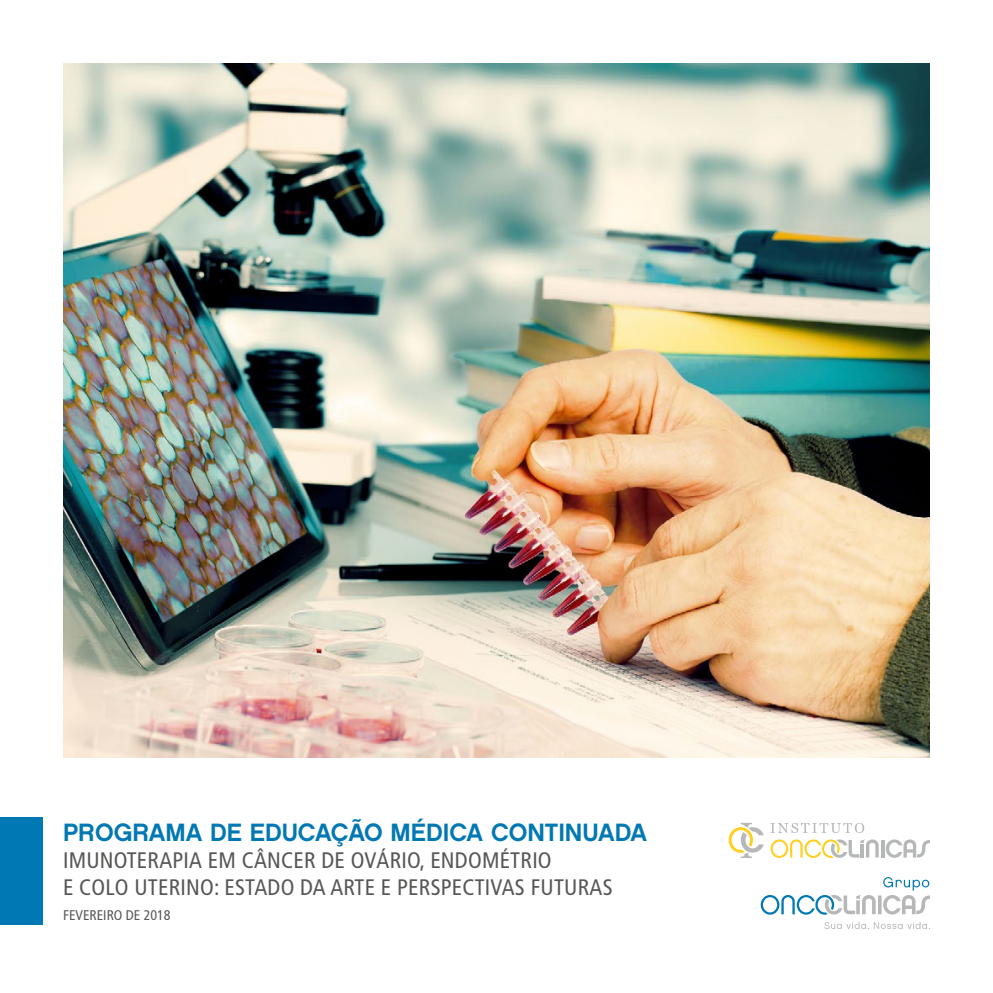
<style>
.page{position:relative;width:993px;height:993px;background:#fff}
.page>*{position:absolute;margin:0;border:0;box-sizing:border-box;transform-origin:0 0}
.t1{font:25.03px "Chalet New York Nineteen Eighty";color:#0078b3}
.t2{font:condensed 22.4px/26.9px "Frutiger";letter-spacing:.01em;color:#575756}
.t3{font:condensed 14px "Frutiger";color:#575756}
</style>
<div class="page">
<img style="left:63px;top:63px;width:866px;height:694px">
<div style="left:0;top:817px;width:42px;height:107px;background:#0078b3"></div>
<svg style="left:824px;top:921px;width:103px;height:7px"></svg>
<svg style="left:760px;top:877px;width:169px;height:37px"></svg>
<svg style="left:728px;top:822px;width:35px;height:35px"></svg>
<svg style="left:770px;top:822px;width:93px;height:10px"></svg>
<svg style="left:881px;top:840px;width:3px;height:17px"></svg>
<svg style="left:770px;top:839px;width:108px;height:18px"></svg>
<svg style="left:885px;top:839px;width:44px;height:18px"></svg>
<p class="t1" style="left:63px;top:816px;width:585px">PROGRAMA DE EDUCAÇÃO MÉDICA CONTINUADA</p>
<p class="t2" style="left:63px;top:846px;width:551px">IMUNOTERAPIA EM CÂNCER DE OVÁRIO, ENDOMÉTRIO<br>E COLO UTERINO: ESTADO DA ARTE E PERSPECTIVAS FUTURAS</p>
<p class="t3" style="left:63px;top:906px;width:109px">FEVEREIRO DE 2018</p>
</div>
